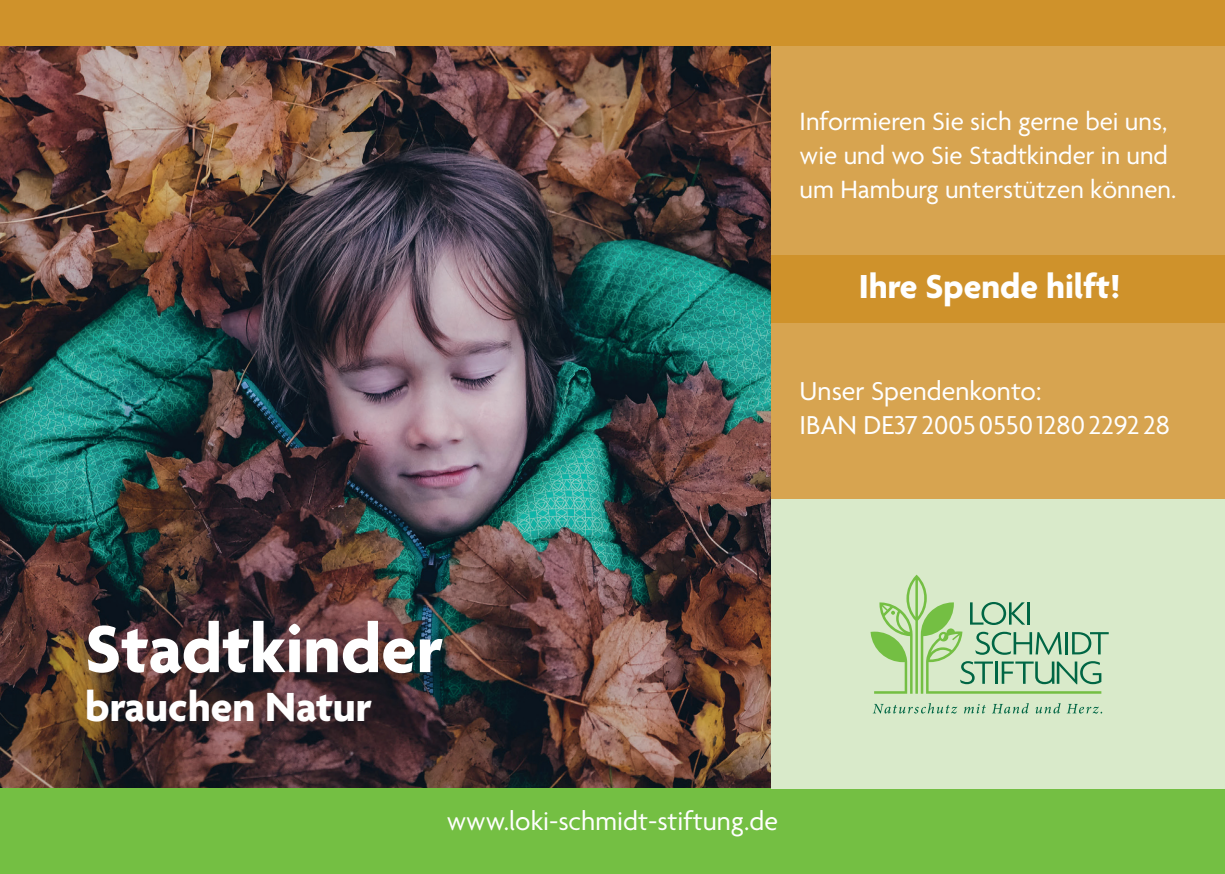
<style>
.page{position:relative;width:1225px;height:874px;background:#fff}
.page>*{position:absolute;margin:0;border:0;box-sizing:border-box;transform-origin:0 0}
.H1_DIN_36pt{font:700 72px "Agenda";color:#fff}
.H2_DIN_22pt{font:700 44px "Agenda";color:#fff}
.Balken_DIN{font:700 36px "Agenda";color:#fff}
.Copy_DIN{font:28px/34px "Agenda";color:#fff}
.Copy_DIN_zentriert{font:28px "Agenda";color:#fff}
.Copy_DIN-2{font:27px/34px "Agenda";color:#fff}
</style>
<div class="page">
<img style="left:0;top:45px;width:771px;height:743px">
<div style="left:771px;top:45px;width:454px;height:454px;background:#d7a450"></div>
<div style="left:771px;top:255px;width:454px;height:67px;background:#cf922b"></div>
<div style="left:0;top:0;width:1225px;height:45px;background:#cf922b"></div>
<div style="left:0;top:788px;width:1225px;height:85px;background:#74bf43"></div>
<div style="left:771px;top:499px;width:454px;height:289px;background:#d9eaca"></div>
<svg style="left:873px;top:703px;width:84px;height:10px"></svg>
<svg style="left:964px;top:704px;width:22px;height:9px"></svg>
<svg style="left:992px;top:703px;width:36px;height:10px"></svg>
<svg style="left:1035px;top:703px;width:25px;height:10px"></svg>
<svg style="left:1067px;top:703px;width:35px;height:10px"></svg>
<svg style="left:870px;top:574px;width:238px;height:119px"></svg>
<p class="Copy_DIN-2" style="left:799px;top:106px;width:378px">Informieren Sie sich gerne bei uns, wie und wo Sie Stadtkinder in und um Hamburg unterstützen können.</p>
<p class="Balken_DIN" style="left:859px;top:267px;width:263px">Ihre Spende hilft!</p>
<p class="Copy_DIN" style="left:799px;top:376px;width:372px">Unser Spendenkonto:<br>IBAN DE37 2005055012802292 28</p>
<p class="H1_DIN_36pt" style="left:85px;top:610px;width:359px">Stadtkinder</p>
<p class="H2_DIN_22pt" style="left:85px;top:682px;width:288px">brauchen Natur</p>
<p class="Copy_DIN_zentriert" style="left:447px;top:805px;width:333px">www.loki-schmidt-stiftung.de</p>
</div>
